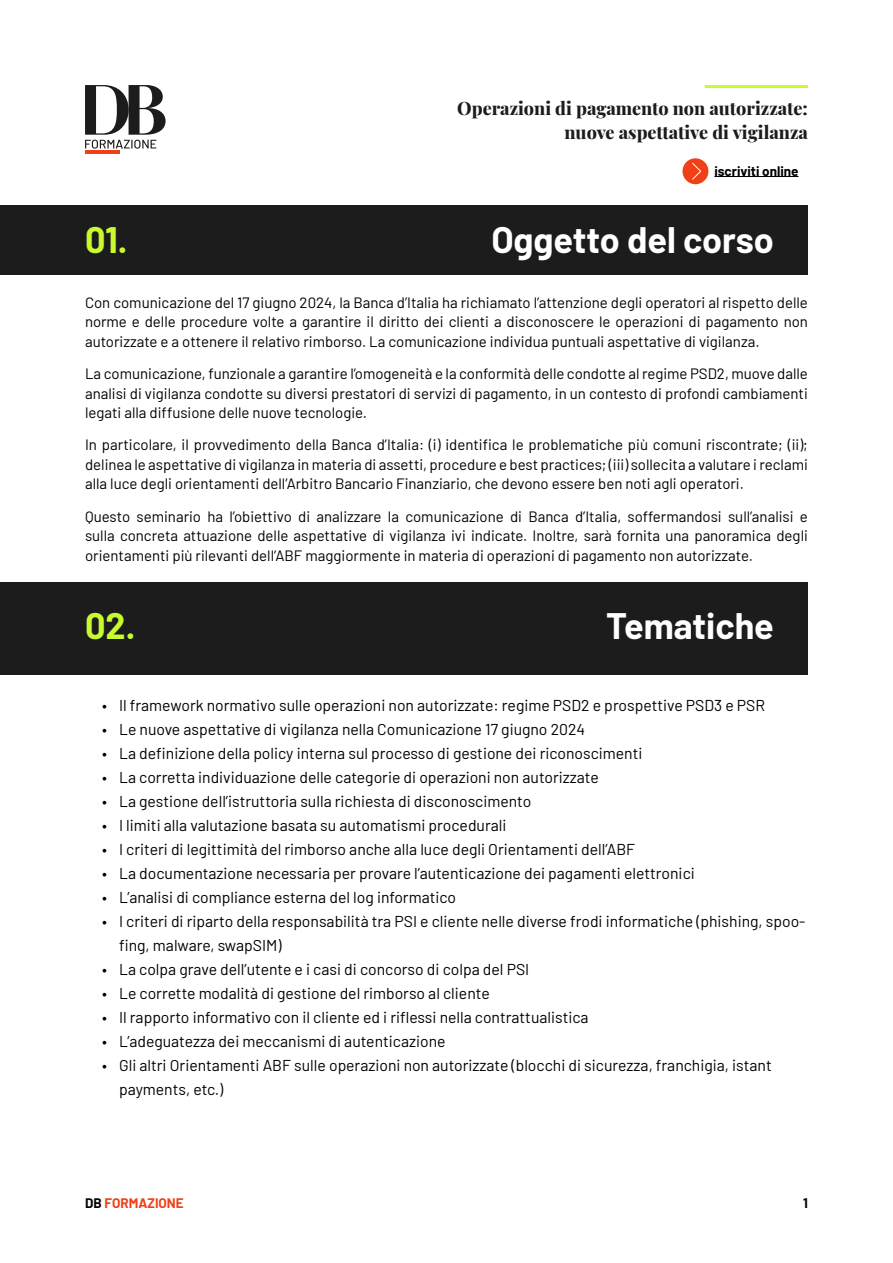
<style>
.page{position:relative;width:893px;height:1263px;background:#fff}
.page>*{position:absolute;margin:0;border:0;box-sizing:border-box;transform-origin:0 0}
.t1{font:700 36px "Barlow";color:#fff}
.t2{font:700 36px "Barlow";color:#c9fa30}
.t3{font:800 18px/24px "Playfair Display";color:#1c1c1c;text-align:right}
.t4{font:15.75px/24px "Barlow";color:#000}
.t5{font:15px/19.5px "Barlow";color:#000;text-align:justify}
.t6{font:700 13.5px "Barlow";color:#000}
.t7{font:700 13.5px "Barlow";color:#f04017}
.s1{color:#000}
</style>
<div class="page">
<hr style="left:85px;top:151px;width:35px;height:3px;background:#f04017">
<svg style="left:85px;top:85px;width:81px;height:64px"></svg>
<hr style="left:705px;top:85px;width:103px;height:3px;background:#c9fa30">
<hr style="left:714px;top:176px;width:85px;height:1px;background:#000">
<div style="left:682px;top:158px;width:26px;height:26px;background:#f04017;border-radius:50%"></div>
<svg style="left:692px;top:163px;width:9px;height:17px"></svg>
<div style="left:0;top:205px;width:808px;height:69px;background:#1c1c1c"></div>
<div style="left:0;top:583px;width:808px;height:92px;background:#1c1c1c"></div>
<p class="t3" style="left:457px;top:95px;width:352px">Operazioni di pagamento non autorizzate: nuove aspettative di vigilanza</p>
<p class="t6" style="left:714px;top:161px;width:86px">iscriviti online</p>
<h1 class="t2" style="left:85px;top:213px;width:44px">01.</h1>
<h1 class="t1" style="left:491px;top:213px;width:284px">Oggetto del corso</h1>
<p class="t5" style="left:85px;top:292px;width:724px">Con comunicazione del 17 giugno 2024, la Banca d’Italia ha richiamato l’attenzione degli operatori al rispetto delle norme e delle procedure volte a garantire il diritto dei clienti a disconoscere le operazioni di pagamento non autorizzate e a ottenere il relativo rimborso. La comunicazione individua puntuali aspettative di vigilanza.</p>
<p class="t5" style="left:85px;top:363px;width:724px">La comunicazione, funzionale a garantire l’omogeneità e la conformità delle condotte al regime PSD2, muove dalle analisi di vigilanza condotte su diversi prestatori di servizi di pagamento, in un contesto di profondi cambiamenti legati alla diffusione delle nuove tecnologie.</p>
<p class="t5" style="left:85px;top:434px;width:724px">In particolare, il provvedimento della Banca d’Italia: (i) identifica le problematiche più comuni riscontrate; (ii); delinea le aspettative di vigilanza in materia di assetti, procedure e best practices; (iii) sollecita a valutare i reclami alla luce degli orientamenti dell’Arbitro Bancario Finanziario, che devono essere ben noti agli operatori.</p>
<p class="t5" style="left:85px;top:505px;width:724px">Questo seminario ha l’obiettivo di analizzare la comunicazione di Banca d’Italia, soffermandosi sull’analisi e sulla concreta attuazione delle aspettative di vigilanza ivi indicate. Inoltre, sarà fornita una panoramica degli orientamenti più rilevanti dell’ABF maggiormente in materia di operazioni di pagamento non autorizzate.</p>
<h1 class="t2" style="left:85px;top:599px;width:52px">02.</h1>
<h1 class="t1" style="left:606px;top:599px;width:169px">Tematiche</h1>
<p class="t4" style="left:102px;top:692px;width:665px">• Il framework normativo sulle operazioni non autorizzate: regime PSD2 e prospettive PSD3 e PSR</p>
<p class="t4" style="left:102px;top:716px;width:485px">• Le nuove aspettative di vigilanza nella Comunicazione 17 giugno 2024</p>
<p class="t4" style="left:102px;top:740px;width:542px">• La definizione della policy interna sul processo di gestione dei riconoscimenti</p>
<p class="t4" style="left:102px;top:764px;width:498px">• La corretta individuazione delle categorie di operazioni non autorizzate</p>
<p class="t4" style="left:102px;top:788px;width:431px">• La gestione dell’istruttoria sulla richiesta di disconoscimento</p>
<p class="t4" style="left:102px;top:812px;width:406px">• I limiti alla valutazione basata su automatismi procedurali</p>
<p class="t4" style="left:102px;top:836px;width:535px">• I criteri di legittimità del rimborso anche alla luce degli Orientamenti dell’ABF</p>
<p class="t4" style="left:102px;top:860px;width:594px">• La documentazione necessaria per provare l’autenticazione dei pagamenti elettronici</p>
<p class="t4" style="left:102px;top:884px;width:356px">• L’analisi di compliance esterna del log informatico</p>
<p class="t4" style="left:119px;top:908px;width:688px;text-indent:-17px">• I criteri di riparto della responsabilità tra PSI e cliente nelle diverse frodi informatiche (phishing, spoo&shy;fing, malware, swapSIM)</p>
<p class="t4" style="left:102px;top:956px;width:429px">• La colpa grave dell’utente e i casi di concorso di colpa del PSI</p>
<p class="t4" style="left:102px;top:980px;width:389px">• Le corrette modalità di gestione del rimborso al cliente</p>
<p class="t4" style="left:102px;top:1004px;width:488px">• Il rapporto informativo con il cliente ed i riflessi nella contrattualistica</p>
<p class="t4" style="left:102px;top:1028px;width:345px">• L’adeguatezza dei meccanismi di autenticazione</p>
<p class="t4" style="left:119px;top:1052px;width:654px;text-indent:-17px">• Gli altri Orientamenti ABF sulle operazioni non autorizzate (blocchi di sicurezza, franchigia, istant payments, etc.)</p>
<p class="t7" style="left:85px;top:1193px;width:100px"><span class="s1">DB</span> FORMAZIONE</p>
<p class="t6" style="left:803px;top:1193px;width:6px">1</p>
</div>
